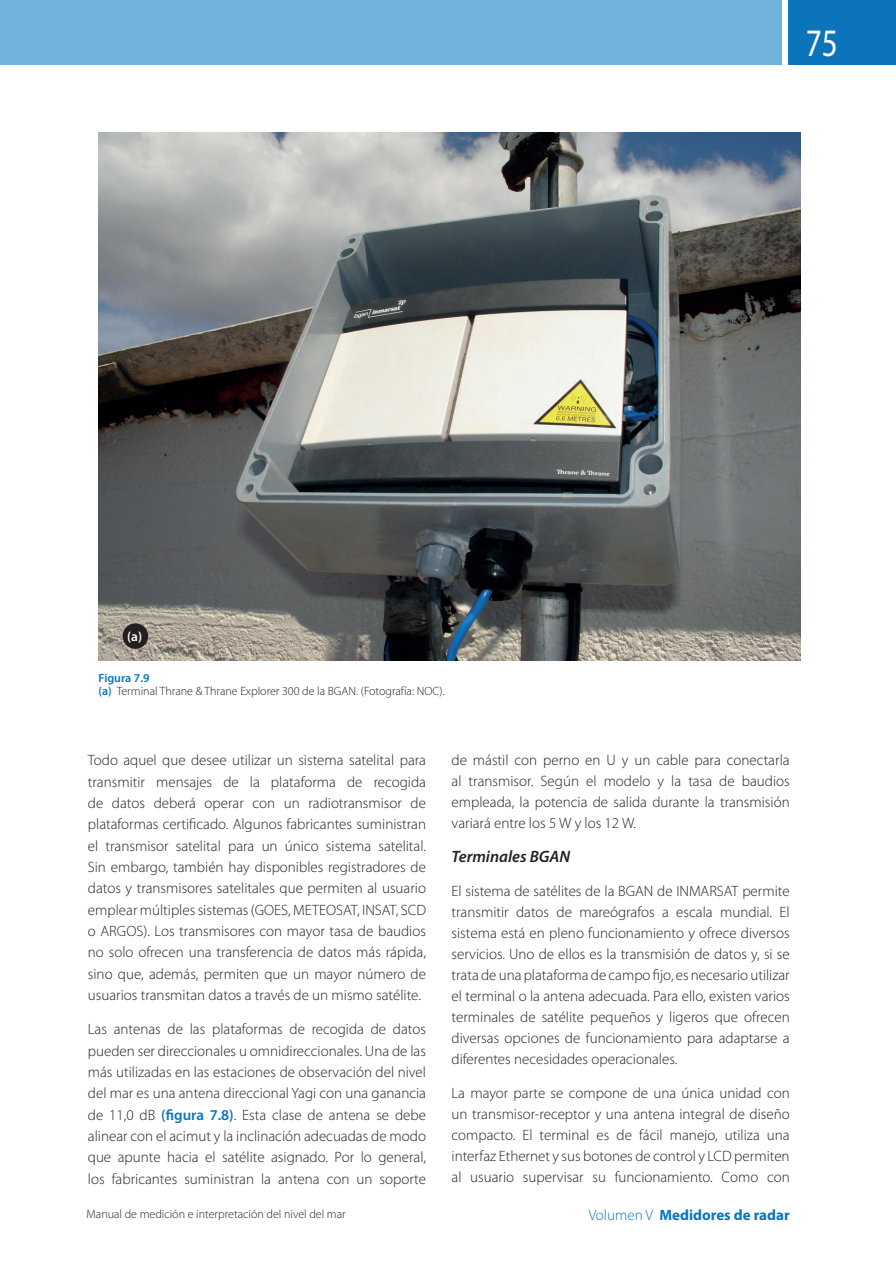
<style>
.page{position:relative;width:896px;height:1267px;background:#fff}
.page>*{position:absolute;margin:0;border:0;box-sizing:border-box;transform-origin:0 0}
.t1{font:39px "Myriad Pro";color:#fff;scale:.8 1}
.t2{font:italic 600 16.5px "Myriad Pro";color:#231f20}
.t3{font:300 15px/21.3px "Myriad Pro";color:#231f20;text-align:justify}
.t4{font:700 15px "Myriad Pro";color:#0b74bb}
.t5{font:600 13.5px "Myriad Pro";color:#fff}
.t6{font:300 12px/13.5px "Myriad Pro";color:#231f20}
.s1{font-weight:600;color:#0b74bb}
.s2{font-weight:300}
</style>
<div class="page">
<div style="left:0;top:0;width:782px;height:65px;background:#6fb3dc"></div>
<div style="left:788px;top:0;width:108px;height:65px;background:#0b74bb"></div>
<img style="left:98px;top:133px;width:702px;height:528px">
<div style="left:123px;top:623px;width:25px;height:25px;background:#231f20;border-radius:50%"></div>
<h1 class="t1" style="left:805px;top:19px;width:42px">75</h1>
<p class="t5" style="left:127px;top:628px;width:16px">(a)</p>
<p class="t6" style="left:98px;top:671px;width:348px"><span class="s1">Figura 7.9<br>(a)</span> Terminal Thrane &amp; Thrane Explorer 300 de la BGAN. (Fotografía: NOC).</p>
<p class="t3" style="left:88px;top:749px;width:340px">Todo aquel que desee utilizar un sistema satelital para transmitir mensajes de la plataforma de recogida de datos deberá operar con un radiotransmisor de plataformas certificado. Algunos fabricantes suministran el transmisor satelital para un único sistema satelital.<br>Sin embargo, también hay disponibles registradores de datos y transmisores satelitales que permiten al usuario emplear múltiples sistemas (GOES, METEOSAT, INSAT, SCD o ARGOS). Los transmisores con mayor tasa de baudios no solo ofrecen una transferencia de datos más rápida, sino que, además, permiten que un mayor número de usuarios transmitan datos a través de un mismo satélite.</p>
<p class="t3" style="left:88px;top:1018px;width:340px">Las antenas de las plataformas de recogida de datos pueden ser direccionales u omnidireccionales. Una de las más utilizadas en las estaciones de observación del nivel del mar es una antena direccional Yagi con una ganancia de 11,0 dB <span class="s1">(figura 7.8)</span>. Esta clase de antena se debe alinear con el acimut y la inclinación adecuadas de modo que apunte hacia el satélite asignado. Por lo general, los fabricantes suministran la antena con un soporte</p>
<p class="t3" style="left:451px;top:749px;width:340px">de mástil con perno en U y un cable para conectarla al transmisor. Según el modelo y la tasa de baudios empleada, la potencia de salida durante la transmisión variará entre los 5 W y los 12 W.</p>
<p class="t2" style="left:451px;top:845px;width:120px">Terminales BGAN</p>
<p class="t3" style="left:451px;top:879px;width:340px">El sistema de satélites de la BGAN de INMARSAT permite transmitir datos de mareógrafos a escala mundial. El sistema está en pleno funcionamiento y ofrece diversos servicios. Uno de ellos es la transmisión de datos y, si se trata de una plataforma de campo fijo, es necesario utilizar el terminal o la antena adecuada. Para ello, existen varios terminales de satélite pequeños y ligeros que ofrecen diversas opciones de funcionamiento para adaptarse a diferentes necesidades operacionales.</p>
<p class="t3" style="left:451px;top:1081px;width:340px">La mayor parte se compone de una única unidad con un transmisor-receptor y una antena integral de diseño compacto. El terminal es de fácil manejo, utiliza una interfaz Ethernet y sus botones de control y LCD permiten al usuario supervisar su funcionamiento. Como con</p>
<p class="t6" style="left:86px;top:1206px;width:261px">Manual de medición e interpretación del nivel del mar</p>
<p class="t4" style="left:589px;top:1205px;width:202px"><span class="s2">Volumen V</span> Medidores de radar</p>
</div>
